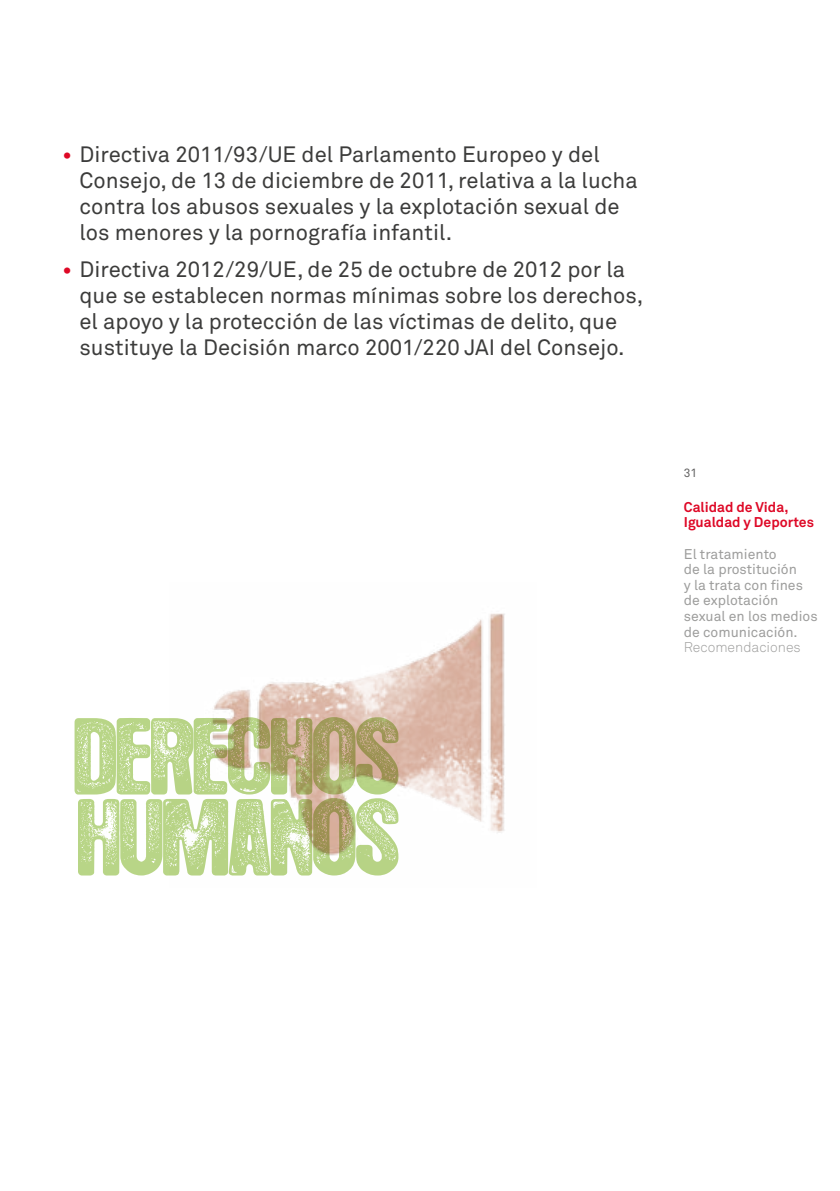
<style>
.page{position:relative;width:840px;height:1191px;background:#fff}
.page>*{position:absolute;margin:0;border:0;box-sizing:border-box;transform-origin:0 0}
.t1{font:22px/26px "Akkurat Pro";color:#3c3c3b}
.t2{font:14px/15.6px "Akkurat Pro";color:#9d9d9c}
.t3{font:700 14px/15.6px "Akkurat Pro";color:#de0826}
.t4{font:14px "Akkurat Light Pro";color:#9d9d9c}
.t5{font:12px "Akkurat Pro";color:#646363}
.s1{font-weight:700;color:#de0826}
</style>
<div class="page">
<img style="left:169px;top:613px;width:336px;height:263px">
<svg style="left:74px;top:717px;width:324px;height:158px"></svg>
<p class="t1" style="left:79px;top:142px;width:559px;text-indent:-17px"><span class="s1">•</span> Directiva 2011/93/UE del Parlamento Europeo y del Consejo, de 13 de diciembre de 2011, relativa a la lucha contra los abusos sexuales y la explotación sexual de los menores y la pornografía infantil.</p>
<p class="t1" style="left:79px;top:257px;width:565px;text-indent:-17px"><span class="s1">•</span> Directiva 2012/29/UE, de 25 de octubre de 2012 por la que se establecen normas mínimas sobre los derechos, el apoyo y la protección de las víctimas de delito, que sustituye la Decisión marco 2001/220 JAI del Consejo.</p>
<p class="t5" style="left:683px;top:466px;width:15px">31</p>
<p class="t3" style="left:683px;top:499px;width:131px">Calidad de Vida,<br>Igualdad y Deportes</p>
<p class="t2" style="left:683px;top:546px;width:135px">El tratamiento<br>de la prostitución<br>y la trata con fines de explotación sexual en los medios de comunicación.</p>
<p class="t4" style="left:683px;top:639px;width:118px">Recomendaciones</p>
</div>
